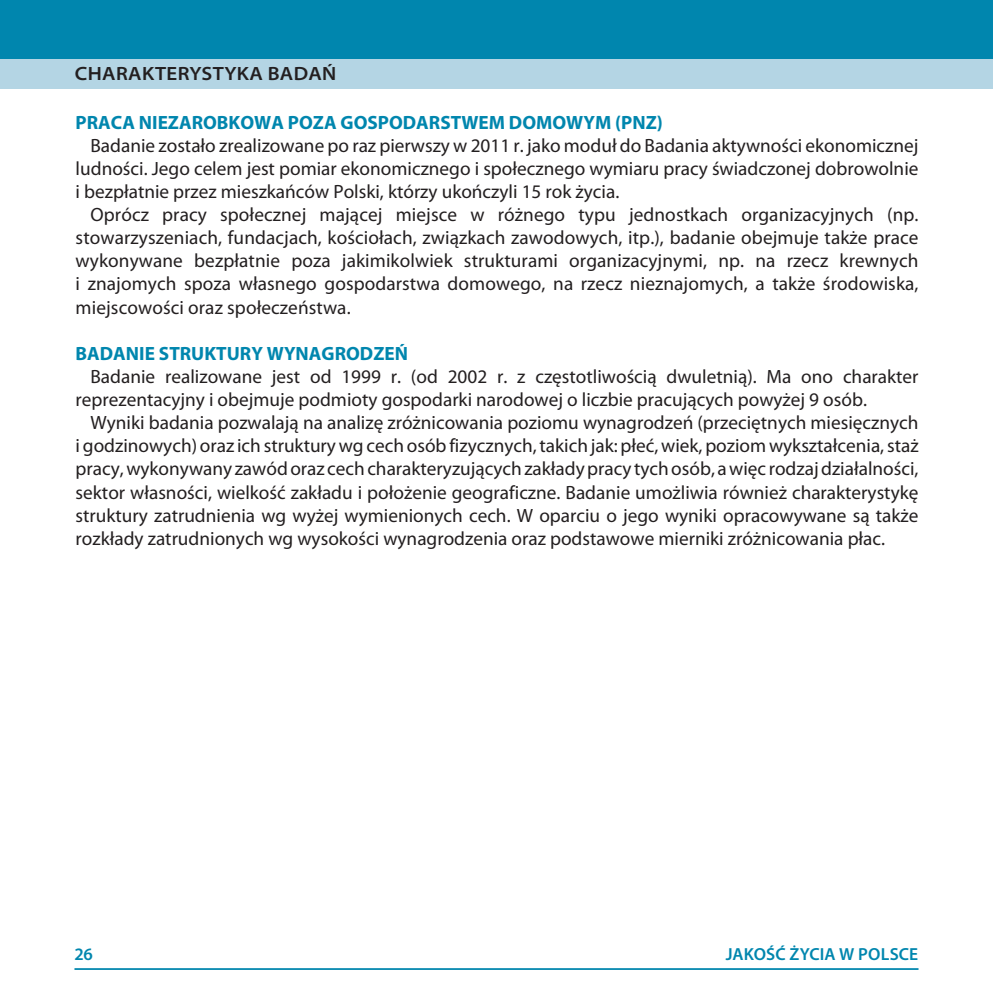
<style>
.page{position:relative;width:993px;height:993px;background:#fff}
.page>*{position:absolute;margin:0;border:0;box-sizing:border-box;transform-origin:0 0}
.t1{font:19.25px/23.1px "Myriad Pro";color:#231f20;text-align:justify}
.t2{font:700 19.25px "Myriad Pro";color:#0086ae}
.t3{font:600 semi-expanded 19.25px "Myriad Pro";letter-spacing:.02em;color:#231f20}
.t4{font:600 17.5px "Myriad Pro";letter-spacing:.005em;color:#0086ae}
</style>
<div class="page">
<div style="left:0;top:0;width:992px;height:60px;background:#0086ae"></div>
<div style="left:0;top:60px;width:992px;height:29px;background:#b4d5e4"></div>
<hr style="left:74px;top:967px;width:844px;height:2px;background:#0086ae">
<p class="t3" style="left:75px;top:63px;width:263px">CHARAKTERYSTYKA BADAŃ</p>
<p class="t2" style="left:76px;top:111px;width:588px">PRACA NIEZAROBKOWA POZA GOSPODARSTWEM DOMOWYM (PNZ)</p>
<p class="t1" style="left:76px;top:134px;width:844px;text-indent:15px">Badanie zostało zrealizowane po raz pierwszy w 2011 r. jako moduł do Badania aktywności ekonomicznej ludności. Jego celem jest pomiar ekonomicznego i społecznego wymiaru pracy świadczonej dobrowolnie i bezpłatnie przez mieszkańców Polski, którzy ukończyli 15 rok życia.</p>
<p class="t1" style="left:76px;top:203px;width:844px;text-indent:15px">Oprócz pracy społecznej mającej miejsce w różnego typu jednostkach organizacyjnych (np. stowarzyszeniach, fundacjach, kościołach, związkach zawodowych, itp.), badanie obejmuje także prace wykonywane bezpłatnie poza jakimikolwiek strukturami organizacyjnymi, np. na rzecz krewnych i znajomych spoza własnego gospodarstwa domowego, na rzecz nieznajomych, a także środowiska, miejscowości oraz społeczeństwa.</p>
<p class="t2" style="left:76px;top:342px;width:334px">BADANIE STRUKTURY WYNAGRODZEŃ</p>
<p class="t1" style="left:76px;top:365px;width:844px;text-indent:15px">Badanie realizowane jest od 1999 r. (od 2002 r. z częstotliwością dwuletnią). Ma ono charakter reprezentacyjny i obejmuje podmioty gospodarki narodowej o liczbie pracujących powyżej 9 osób.</p>
<p class="t1" style="left:76px;top:411px;width:844px;text-indent:15px">Wyniki badania pozwalają na analizę zróżnicowania poziomu wynagrodzeń (przeciętnych miesięcznych i godzinowych) oraz ich struktury wg cech osób fizycznych, takich jak: płeć, wiek, poziom wykształcenia, staż pracy, wykonywany zawód oraz cech charakteryzujących zakłady pracy tych osób, a więc rodzaj działalności, sektor własności, wielkość zakładu i położenie geograficzne. Badanie umożliwia również charakterystykę struktury zatrudnienia wg wyżej wymienionych cech. W oparciu o jego wyniki opracowywane są także rozkłady zatrudnionych wg wysokości wynagrodzenia oraz podstawowe mierniki zróżnicowania płac.</p>
<p class="t4" style="left:74px;top:944px;width:20px">26</p>
<p class="t4" style="left:725px;top:944px;width:194px">JAKOŚĆ ŻYCIA W POLSCE</p>
</div>
